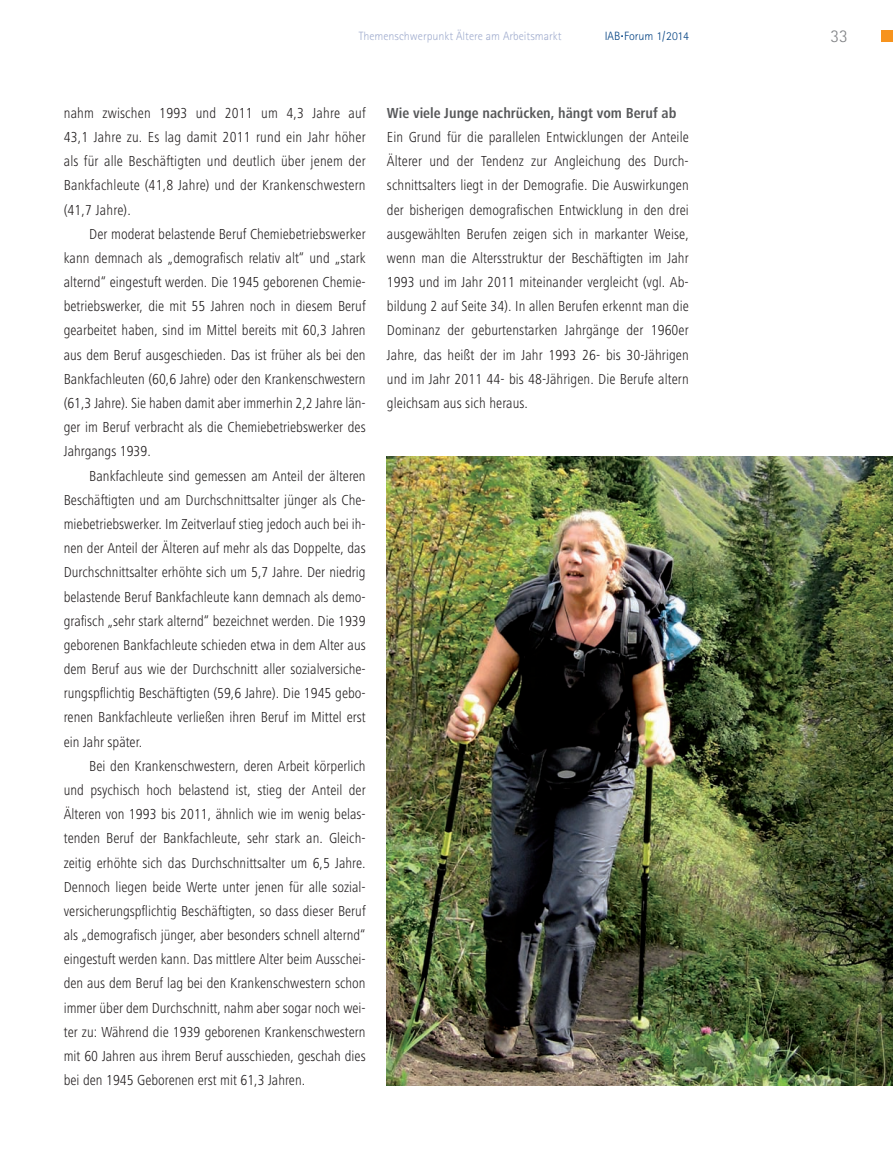
<style>
.page{position:relative;width:893px;height:1149px;background:#fff}
.page>*{position:absolute;margin:0;border:0;box-sizing:border-box;transform-origin:0 0}
.t1{font:300 18px "Rotis Sans Serif";color:#808285}
.t2{font:300 condensed 15px/24.2px "Frutiger Next LT";color:#231f20;text-align:justify}
.t3{font:700 condensed 15px "Frutiger Next LT";color:#57585a}
.t4{font:300 12px "Rotis Sans Serif";color:#a0acce}
.t5{font:300 12px "Rotis Sans Serif";color:#014081}
</style>
<div class="page">
<div style="left:881px;top:30px;width:12px;height:12px;background:#f7931d"></div>
<img style="left:387px;top:456px;width:506px;height:628px">
<p class="t4" style="left:359px;top:32px;width:204px">Themenschwerpunkt Ältere am Arbeitsmarkt</p>
<p class="t5" style="left:605px;top:32px;width:86px">IAB<sup>.</sup> Forum 1/2014</p>
<p class="t1" style="left:830px;top:30px;width:19px">33</p>
<p class="t2" style="left:64px;top:102px;width:303px">nahm zwischen 1993 und 2011 um 4,3 Jahre auf 43,1 Jahre zu. Es lag damit 2011 rund ein Jahr höher als für alle Beschäftigten und deutlich über jenem der Bankfachleute (41,8 Jahre) und der Krankenschwestern (41,7 Jahre).</p>
<p class="t2" style="left:64px;top:223px;width:303px;text-indent:26px">Der moderat belastende Beruf Chemiebetriebswerker kann demnach als „demografisch relativ alt“ und „stark alternd“ eingestuft werden. Die 1945 geborenen Chemie&shy;betriebswerker, die mit 55 Jahren noch in diesem Beruf gearbeitet haben, sind im Mittel bereits mit 60,3 Jahren aus dem Beruf ausgeschieden. Das ist früher als bei den Bankfachleuten (60,6 Jahre) oder den Krankenschwestern (61,3 Jahre). Sie haben damit aber immerhin 2,2 Jahre län&shy;ger im Beruf verbracht als die Chemiebetriebswerker des Jahrgangs 1939.</p>
<p class="t2" style="left:64px;top:465px;width:303px;text-indent:26px">Bankfachleute sind gemessen am Anteil der älteren Beschäftigten und am Durchschnittsalter jünger als Che&shy;miebetriebswerker. Im Zeitverlauf stieg jedoch auch bei ih&shy;nen der Anteil der Älteren auf mehr als das Doppelte, das Durchschnittsalter erhöhte sich um 5,7 Jahre. Der niedrig belastende Beruf Bankfachleute kann demnach als demo&shy;grafisch „sehr stark alternd“ bezeichnet werden. Die 1939 geborenen Bankfachleute schieden etwa in dem Alter aus dem Beruf aus wie der Durchschnitt aller sozialversiche&shy;rungspflichtig Beschäftigten (59,6 Jahre). Die 1945 gebo&shy;renen Bankfachleute verließen ihren Beruf im Mittel erst ein Jahr später.</p>
<p class="t2" style="left:64px;top:755px;width:303px;text-indent:26px">Bei den Krankenschwestern, deren Arbeit körperlich und psychisch hoch belastend ist, stieg der Anteil der Älteren von 1993 bis 2011, ähnlich wie im wenig belas&shy;tenden Beruf der Bankfachleute, sehr stark an. Gleich&shy;zeitig erhöhte sich das Durchschnittsalter um 6,5 Jahre.<br>Dennoch liegen beide Werte unter jenen für alle sozial&shy;versicherungspflichtig Beschäftigten, so dass dieser Beruf als „demografisch jünger, aber besonders schnell alternd“ eingestuft werden kann. Das mittlere Alter beim Ausschei&shy;den aus dem Beruf lag bei den Krankenschwestern schon immer über dem Durchschnitt, nahm aber sogar noch wei&shy;ter zu: Während die 1939 geborenen Krankenschwestern mit 60 Jahren aus ihrem Beruf ausschieden, geschah dies bei den 1945 Geborenen erst mit 61,3 Jahren.</p>
<p class="t3" style="left:387px;top:107px;width:291px">Wie viele Junge nachrücken, hängt vom Beruf ab</p>
<p class="t2" style="left:387px;top:126px;width:303px">Ein Grund für die parallelen Entwicklungen der Anteile Älterer und der Tendenz zur Angleichung des Durch&shy;schnittsalters liegt in der Demografie. Die Auswirkungen der bisherigen demografischen Entwicklung in den drei ausgewählten Berufen zeigen sich in markanter Weise, wenn man die Altersstruktur der Beschäftigten im Jahr 1993 und im Jahr 2011 miteinander vergleicht (vgl. Ab&shy;bildung 2 auf Seite 34). In allen Berufen erkennt man die Dominanz der geburtenstarken Jahrgänge der 1960er Jahre, das heißt der im Jahr 1993 26- bis 30-Jährigen und im Jahr 2011 44- bis 48-Jährigen. Die Berufe altern gleichsam aus sich heraus.</p>
</div>
